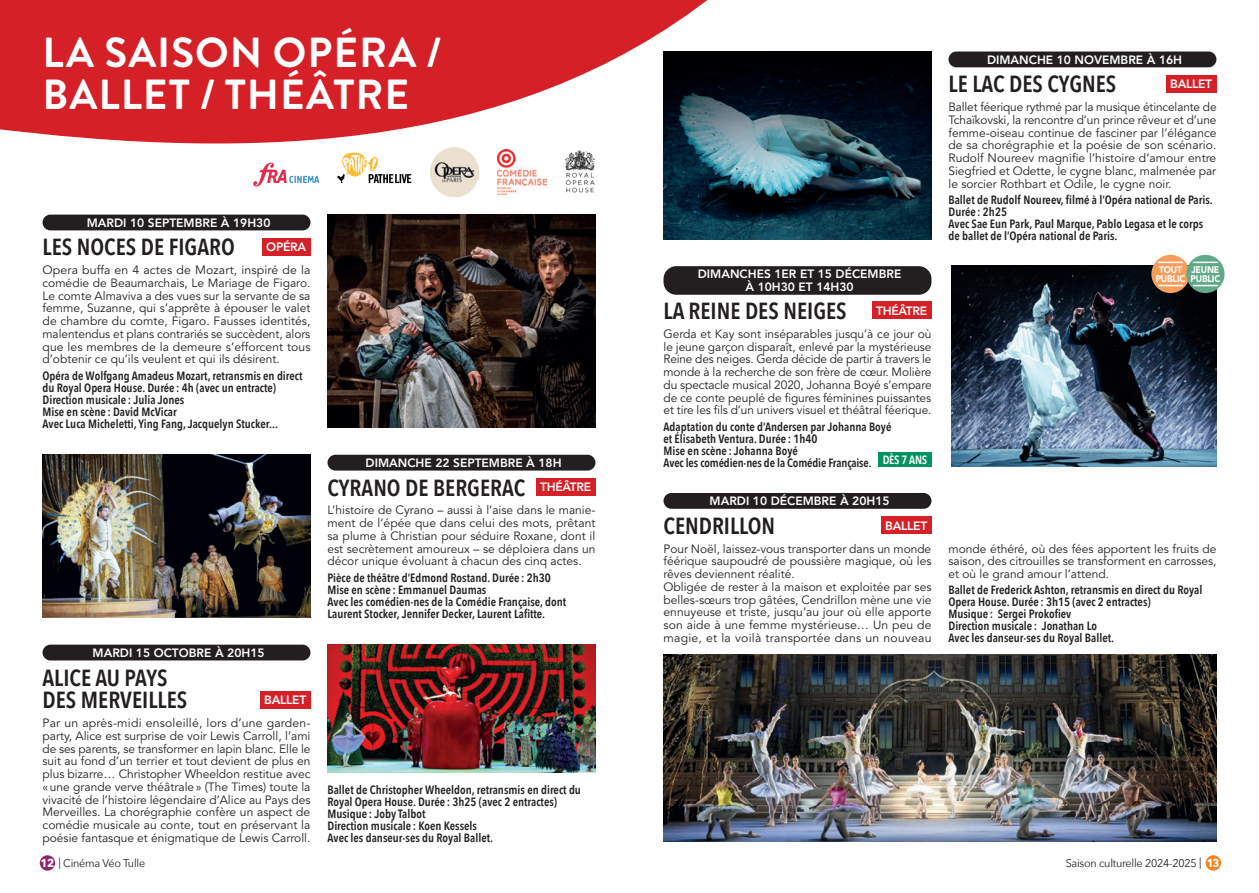
<style>
.page{position:relative;width:1259px;height:893px;background:#fff}
.page>*{position:absolute;margin:0;border:0;box-sizing:border-box;transform-origin:0 0}
.t1{font:700 42px/42px "Brandon Grotesque";letter-spacing:.025em;color:#fff}
.t2{font:600 23.25px/23px "Avenir Next Condensed";color:#231f20}
.t3{font:12px/12.8px "Avenir LT Std";color:#231f20;text-align:justify}
.t4{font:600 12px/12px "Avenir Next Condensed";color:#231f20}
.t5{font:800 12px/12.8px "Avenir LT Std";color:#fff;text-align:center}
.t6{font:800 12px "Avenir LT Std";letter-spacing:-.02em;color:#fff}
.t7{font:11.25px "Avenir Next";letter-spacing:-.02em;color:#231f20;scale:.96 1}
.t8{font:900 9.6px/9px "Avenir LT Std";letter-spacing:-.02em;color:#fff;text-align:center;scale:.9 1}
.s1{font-weight:700;font-size:11.4px;color:#fff}
</style>
<div class="page">
<svg style="left:0;top:0;width:708px;height:164px;fill:#d62027"></svg>
<div style="left:43px;top:215px;width:267px;height:15px;background:#231f20;border-radius:8px"></div>
<div style="left:948px;top:52px;width:268px;height:15px;background:#231f20;border-radius:8px"></div>
<div style="left:663px;top:493px;width:268px;height:16px;background:#231f20;border-radius:8px"></div>
<div style="left:663px;top:266px;width:268px;height:29px;background:#231f20;border-radius:13px"></div>
<div style="left:327px;top:455px;width:268px;height:16px;background:#231f20;border-radius:8px"></div>
<div style="left:43px;top:645px;width:267px;height:15px;background:#231f20;border-radius:8px"></div>
<div style="left:262px;top:238px;width:48px;height:17px;background:#d62027"></div>
<div style="left:1166px;top:75px;width:50px;height:17px;background:#d62027"></div>
<div style="left:881px;top:516px;width:50px;height:18px;background:#d62027"></div>
<div style="left:872px;top:302px;width:59px;height:17px;background:#d62027"></div>
<div style="left:878px;top:452px;width:53px;height:15px;background:#009362"></div>
<div style="left:536px;top:478px;width:59px;height:18px;background:#d62027"></div>
<div style="left:260px;top:691px;width:50px;height:17px;background:#d62027"></div>
<img style="left:327px;top:214px;width:268px;height:214px">
<img style="left:663px;top:51px;width:268px;height:189px">
<img style="left:663px;top:654px;width:553px;height:188px">
<img style="left:951px;top:266px;width:265px;height:201px">
<img style="left:43px;top:454px;width:267px;height:164px">
<img style="left:327px;top:644px;width:268px;height:129px">
<img style="left:498px;top:149px;width:49px;height:46px">
<img style="left:430px;top:148px;width:49px;height:48px">
<svg style="left:253px;top:163px;width:66px;height:24px"></svg>
<img style="left:563px;top:147px;width:35px;height:46px">
<svg style="left:337px;top:153px;width:74px;height:30px"></svg>
<div style="left:1151px;top:255px;width:38px;height:38px;background:#f89d5b;border-radius:50%"></div>
<svg style="left:1158px;top:262px;width:25px;height:1px"></svg>
<svg style="left:1158px;top:285px;width:25px;height:1px"></svg>
<div style="left:1186px;top:255px;width:38px;height:38px;background:#60aa89;border-radius:50%"></div>
<svg style="left:1193px;top:262px;width:24px;height:1px"></svg>
<svg style="left:1193px;top:285px;width:24px;height:1px"></svg>
<div style="left:40px;top:855px;width:15px;height:16px;background:#92246f;border-radius:50%"></div>
<div style="left:1205px;top:855px;width:16px;height:16px;background:#f58222;border-radius:50%"></div>
<h1 class="t1" style="left:43px;top:32px;width:400px">LA SAISON OPÉRA /<br>BALLET / THÉÂTRE</h1>
<p class="t5" style="left:87px;top:216px;width:185px">MARDI 10 SEPTEMBRE À 19H30</p>
<h2 class="t2" style="left:43px;top:235px;width:194px">LES NOCES DE FIGARO</h2>
<p class="t5" style="left:266px;top:241px;width:41px">OPÉRA</p>
<p class="t3" style="left:43px;top:264px;width:270px">Opera buffa en 4 actes de Mozart, inspiré de la comédie de Beaumarchais, Le Mariage de Figaro.<br>Le comte Almaviva a des vues sur la servante de sa femme, Suzanne, qui s’apprête à épouser le valet de chambre du comte, Figaro. Fausses identités, malentendus et plans contrariés se succèdent, alors que les membres de la demeure s’efforcent tous d’obtenir ce qu’ils veulent et qui ils désirent.</p>
<p class="t4" style="left:43px;top:369px;width:261px">Opéra de Wolfgang Amadeus Mozart, retransmis en direct du Royal Opera House. Durée : 4h (avec un entracte)<br>Direction musicale : Julia Jones<br>Mise en scène : David McVicar<br>Avec Luca Micheletti, Ying Fang, Jacquelyn Stucker...</p>
<p class="t5" style="left:93px;top:646px;width:173px">MARDI 15 OCTOBRE À 20H15</p>
<h2 class="t2" style="left:43px;top:665px;width:146px">ALICE AU PAYS<br>DES MERVEILLES</h2>
<p class="t5" style="left:264px;top:694px;width:43px">BALLET</p>
<p class="t3" style="left:43px;top:717px;width:270px">Par un après-midi ensoleillé, lors d’une garden&shy;party, Alice est surprise de voir Lewis Carroll, l’ami de ses parents, se transformer en lapin blanc. Elle le suit au fond d’un terrier et tout devient de plus en plus bizarre… Christopher Wheeldon restitue avec «une grande verve théâtrale» (The Times) toute la vivacité de l’histoire légendaire d’Alice au Pays des Merveilles. La chorégraphie confère un aspect de comédie musicale au conte, tout en préservant la poésie fantasque et énigmatique de Lewis Carroll.</p>
<p class="t5" style="left:365px;top:456px;width:197px">DIMANCHE 22 SEPTEMBRE À 18H</p>
<h2 class="t2" style="left:327px;top:475px;width:265px">CYRANO DE BERGERAC <sup>THÉÂTRE</sup></h2>
<p class="t3" style="left:327px;top:504px;width:269px">L’histoire de Cyrano – aussi à l’aise dans le manie&shy;ment de l’épée que dans celui des mots, prêtant sa plume à Christian pour séduire Roxane, dont il est secrètement amoureux – se déploiera dans un décor unique évoluant à chacun des cinq actes.</p>
<p class="t4" style="left:327px;top:571px;width:240px">Pièce de théâtre d’Edmond Rostand. Durée : 2h30<br>Mise en scène : Emmanuel Daumas<br>Avec les comédien·nes de la Comédie Française, dont Laurent Stocker, Jennifer Decker, Laurent Lafitte.</p>
<p class="t4" style="left:327px;top:783px;width:255px">Ballet de Christopher Wheeldon, retransmis en direct du Royal Opera House. Durée : 3h25 (avec 2 entractes)<br>Musique : Joby Talbot<br>Direction musicale : Koen Kessels<br>Avec les danseur·ses du Royal Ballet.</p>
<p class="t5" style="left:698px;top:268px;width:205px">DIMANCHES 1ER ET 15 DÉCEMBRE<br>À 10H30 ET 14H30</p>
<h2 class="t2" style="left:663px;top:299px;width:185px">LA REINE DES NEIGES</h2>
<p class="t6" style="left:876px;top:304px;width:53px">THÉÂTRE</p>
<p class="t3" style="left:663px;top:328px;width:270px">Gerda et Kay sont inséparables jusqu’à ce jour où le jeune garçon disparaît, enlevé par la mystérieuse Reine des neiges. Gerda décide de partir à travers le monde à la recherche de son frère de cœur. Molière du spectacle musical 2020, Johanna Boyé s’empare de ce conte peuplé de figures féminines puissantes et tire les fils d’un univers visuel et théâtral féerique.</p>
<p class="t4" style="left:663px;top:420px;width:265px">Adaptation du conte d’Andersen par Johanna Boyé<br>et Élisabeth Ventura. Durée : 1h40<br>Mise en scène : Johanna Boyé<br>Avec les comédien·nes de la Comédie Française. <sup>DÈS</sup> <sup>7</sup> <sup>ANS</sup></p>
<p class="t5" style="left:709px;top:494px;width:181px">MARDI 10 DÉCEMBRE À 20H15</p>
<h2 class="t2" style="left:663px;top:514px;width:113px">CENDRILLON</h2>
<p class="t5" style="left:885px;top:519px;width:43px">BALLET</p>
<p class="t3" style="left:663px;top:542px;width:270px;text-align:left">Pour Noël, laissez-vous transporter dans un monde féérique saupoudré de poussière magique, où les rêves deviennent réalité.<br>Obligée de rester à la maison et exploitée par ses belles-sœurs trop gâtées, Cendrillon mène une vie ennuyeuse et triste, jusqu’au jour où elle apporte son aide à une femme mystérieuse… Un peu de magie, et la voilà transportée dans un nouveau</p>
<p class="t5" style="left:987px;top:53px;width:197px">DIMANCHE 10 NOVEMBRE À 16H</p>
<h2 class="t2" style="left:948px;top:72px;width:169px">LE LAC DES CYGNES</h2>
<p class="t5" style="left:1170px;top:78px;width:43px">BALLET</p>
<p class="t3" style="left:948px;top:101px;width:270px">Ballet féerique rythmé par la musique étincelante de Tchaïkovski, la rencontre d’un prince rêveur et d’une femme-oiseau continue de fasciner par l’élégance de sa chorégraphie et la poésie de son scénario.<br>Rudolf Noureev magnifie l’histoire d’amour entre Siegfried et Odette, le cygne blanc, malmenée par le sorcier Rothbart et Odile, le cygne noir.</p>
<p class="t4" style="left:948px;top:193px;width:266px">Ballet de Rudolf Noureev, filmé à l’Opéra national de Paris.<br>Durée : 2h25<br>Avec Sae Eun Park, Paul Marque, Pablo Legasa et le corps de ballet de l’Opéra national de Paris.</p>
<p class="t8" style="left:1155px;top:265px;width:34px">TOUT<br>PUBLIC</p>
<p class="t8" style="left:1190px;top:265px;width:34px;text-align:left">JEUNE<br>PUBLIC</p>
<p class="t3" style="left:948px;top:542px;width:269px">monde éthéré, où des fées apportent les fruits de saison, des citrouilles se transforment en carrosses, et où le grand amour l’attend.</p>
<p class="t4" style="left:948px;top:584px;width:255px">Ballet de Frederick Ashton, retransmis en direct du Royal Opera House. Durée : 3h15 (avec 2 entractes)<br>Musique : Sergei Prokofiev<br>Direction musicale : Jonathan Lo<br>Avec les danseur·ses du Royal Ballet.</p>
<p class="t7" style="left:40px;top:854px;width:111px"><span class="s1">12</span> | Cinéma Véo Tulle</p>
<p class="t7" style="left:1065px;top:854px;width:162px">Saison culturelle 2024-2025 | <span class="s1">13</span></p>
</div>
